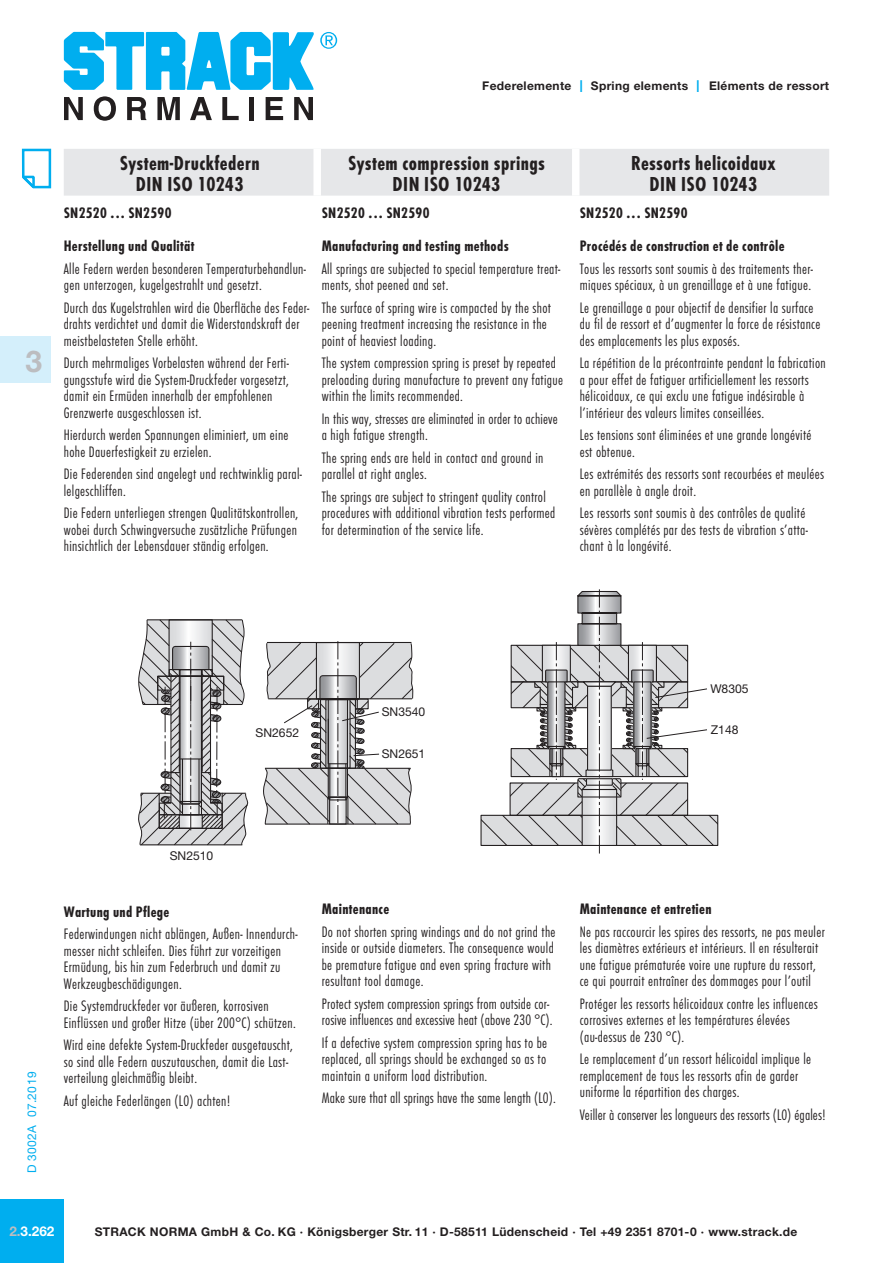
<style>
.page{position:relative;width:893px;height:1263px;background:#fff}
.page>*{position:absolute;margin:0;border:0;box-sizing:border-box;transform-origin:0 0}
.t1{font:700 30px "Helvetica Neue LT Std";color:#bcbdc0}
.t2{font:21px/21px "Futura T Bol Con";letter-spacing:.02em;color:#231f20;text-align:center}
.t3{font:15.75px/16.5px "Futura T Lig Con";letter-spacing:.02em;color:#231f20}
.t4{font:15.75px/33px "Futura T Bol Con";letter-spacing:.02em;color:#231f20}
.t5{font:700 13.5px "Helvetica Neue LT Std";color:#fff}
.t6{font:12.15px "Helvetica Neue LT Std";color:#231f20}
.t7{font:700 12px "Helvetica Neue LT Std";letter-spacing:.025em;color:#231f20}
.t8{font:12px "Helvetica Neue LT Std";letter-spacing:.03em;color:#00aeef}
.s1{font-weight:400;font-size:16.5px;color:#00aeef}
.s2{color:#bcbdc0}
</style>
<div class="page">
<svg style="left:64px;top:97px;width:19px;height:23px"></svg>
<svg style="left:94px;top:96px;width:22px;height:25px"></svg>
<svg style="left:127px;top:97px;width:19px;height:23px"></svg>
<svg style="left:157px;top:97px;width:23px;height:23px"></svg>
<svg style="left:190px;top:97px;width:22px;height:23px"></svg>
<svg style="left:222px;top:97px;width:17px;height:23px"></svg>
<div style="left:249px;top:97px;width:5px;height:23px;background:#231f20"></div>
<svg style="left:266px;top:97px;width:17px;height:23px"></svg>
<svg style="left:294px;top:97px;width:19px;height:23px"></svg>
<svg style="left:64px;top:32px;width:273px;height:58px"></svg>
<div style="left:0;top:336px;width:51px;height:47px;background:#d4effb"></div>
<div style="left:0;top:1199px;width:64px;height:64px;background:#00aeef"></div>
<svg style="left:138px;top:619px;width:111px;height:226px"></svg>
<svg style="left:263px;top:641px;width:151px;height:184px"></svg>
<svg style="left:480px;top:589px;width:239px;height:265px"></svg>
<hr style="left:582px;top:815px;width:35px;height:1px;background:#231f20">
<hr style="left:582px;top:796px;width:35px;height:1px;background:#231f20">
<div style="left:64px;top:149px;width:765px;height:47px;background:#e6e7e9"></div>
<div style="left:313px;top:149px;width:8px;height:47px;background:#fff"></div>
<div style="left:572px;top:149px;width:7px;height:47px;background:#fff"></div>
<svg style="left:21px;top:148px;width:31px;height:41px"></svg>
<p class="t7" style="left:482px;top:78px;width:348px">Federelemente <span class="s1">I</span> Spring elements <span class="s1">I</span> Eléments de ressort</p>
<h1 class="t1" style="left:26px;top:343px;width:18px">3</h1>
<h2 class="t2" style="left:120px;top:152px;width:141px">System-Druckfedern<br>DIN ISO 10243</h2>
<h2 class="t2" style="left:348px;top:152px;width:198px">System compression springs<br>DIN ISO 10243</h2>
<h2 class="t2" style="left:631px;top:152px;width:146px">Ressorts helicoidaux<br>DIN ISO 10243</h2>
<p class="t4" style="left:64px;top:196px;width:132px">SN2520 ... SN2590<br>Herstellung und Qualität</p>
<p class="t3" style="left:64px;top:260px;width:244px">Alle Federn werden besonderen Temperaturbehandlun&shy;gen unterzogen, kugelgestrahlt und gesetzt.</p>
<p class="t3" style="left:64px;top:299px;width:247px">Durch das Kugelstrahlen wird die Oberfläche des Feder&shy;drahts verdichtet und damit die Widerstandskraft der meistbelasteten Stelle erhöht.</p>
<p class="t3" style="left:64px;top:355px;width:227px">Durch mehrmaliges Vorbelasten während der Ferti&shy;gungsstufe wird die System-Druckfeder vorgesetzt, damit ein Ermüden innerhalb der empfohlenen Grenzwerte ausgeschlossen ist.</p>
<p class="t3" style="left:64px;top:427px;width:226px">Hierdurch werden Spannungen eliminiert, um eine hohe Dauerfestigkeit zu erzielen.</p>
<p class="t3" style="left:64px;top:466px;width:240px">Die Federenden sind angelegt und rechtwinklig paral&shy;lelgeschliffen.</p>
<p class="t3" style="left:64px;top:505px;width:236px;text-align:justify">Die Federn unterliegen strengen Qualitätskontrollen, wobei durch Schwingversuche zusätzliche Prüfungen hinsichtlich der Lebensdauer ständig erfolgen.</p>
<p class="t4" style="left:322px;top:196px;width:188px">SN2520 ... SN2590<br>Manufacturing and testing methods</p>
<p class="t3" style="left:322px;top:260px;width:240px">All springs are subjected to special temperature treat&shy;ments, shot peened and set.</p>
<p class="t3" style="left:322px;top:299px;width:231px">The surface of spring wire is compacted by the shot peening treatment increasing the resistance in the point of heaviest loading.</p>
<p class="t3" style="left:322px;top:355px;width:243px">The system compression spring is preset by repeated preloading during manufacture to prevent any fatigue within the limits recommended.</p>
<p class="t3" style="left:322px;top:410px;width:237px">In this way, stresses are eliminated in order to achieve a high fatigue strength.</p>
<p class="t3" style="left:322px;top:449px;width:223px">The spring ends are held in contact and ground in parallel at right angles.</p>
<p class="t3" style="left:322px;top:488px;width:235px">The springs are subject to stringent quality control procedures with additional vibration tests performed for determination of the service life.</p>
<p class="t4" style="left:580px;top:196px;width:206px">SN2520 ... SN2590<br>Procédés de construction et de contrôle</p>
<p class="t3" style="left:580px;top:260px;width:235px">Tous les ressorts sont soumis à des traitements ther&shy;miques spéciaux, à un grenaillage et à une fatigue.</p>
<p class="t3" style="left:580px;top:299px;width:242px">Le grenaillage a pour objectif de densifier la surface du fil de ressort et d’augmenter la force de résistance des emplacements les plus exposés.</p>
<p class="t3" style="left:580px;top:355px;width:248px">La répétition de la précontrainte pendant la fabrication a pour effet de fatiguer artificiellement les ressorts hélicoidaux, ce qui exclu une fatigue indésirable à l’intérieur des valeurs limites conseillées.</p>
<p class="t3" style="left:580px;top:427px;width:233px">Les tensions sont éliminées et une grande longévité est obtenue.</p>
<p class="t3" style="left:580px;top:466px;width:246px">Les extrémités des ressorts sont recourbées et meulées en parallèle à angle droit.</p>
<p class="t3" style="left:580px;top:505px;width:230px">Les ressorts sont soumis à des contrôles de qualité sévères complétés par des tests de vibration s’atta&shy;chant à la longévité.</p>
<p class="t6" style="left:256px;top:725px;width:45px">SN2652</p>
<p class="t6" style="left:382px;top:704px;width:45px">SN3540</p>
<p class="t6" style="left:382px;top:747px;width:45px">SN2651</p>
<p class="t6" style="left:710px;top:682px;width:40px">W8305</p>
<p class="t6" style="left:711px;top:722px;width:29px">Z148</p>
<p class="t8" style="left:25px;top:1173px;width:103px;rotate:-90deg">D 3002A 07.2019</p>
<p class="t6" style="left:170px;top:848px;width:45px">SN2510</p>
<p class="t4" style="left:64px;top:895px;width:107px">Wartung und Pflege</p>
<p class="t3" style="left:64px;top:926px;width:235px">Federwindungen nicht ablängen, Außen- Innendurch&shy;messer nicht schleifen. Dies führt zur vorzeitigen Ermüdung, bis hin zum Federbruch und damit zu Werkzeugbeschädigungen.</p>
<p class="t3" style="left:64px;top:998px;width:234px">Die Systemdruckfeder vor äußeren, korrosiven<br>Einflüssen und großer Hitze (über 200°C) schützen.</p>
<p class="t3" style="left:64px;top:1037px;width:231px">Wird eine defekte System-Druckfeder ausgetauscht, so sind alle Federn auszutauschen, damit die Last&shy;verteilung gleichmäßig bleibt.</p>
<p class="t3" style="left:64px;top:1093px;width:168px">Auf gleiche Federlängen (L0) achten!</p>
<p class="t4" style="left:322px;top:892px;width:69px">Maintenance</p>
<p class="t3" style="left:322px;top:923px;width:235px">Do not shorten spring windings and do not grind the inside or outside diameters. The consequence would be premature fatigue and even spring fracture with resultant tool damage.</p>
<p class="t3" style="left:322px;top:995px;width:232px">Protect system compression springs from outside cor&shy;rosive influences and excessive heat (above 230 °C).</p>
<p class="t3" style="left:322px;top:1034px;width:227px;text-align:justify">If a defective system compression spring has to be replaced, all springs should be exchanged so as to maintain a uniform load distribution.</p>
<p class="t3" style="left:322px;top:1090px;width:236px">Make sure that all springs have the same length (L0).</p>
<p class="t4" style="left:580px;top:892px;width:133px">Maintenance et entretien</p>
<p class="t3" style="left:580px;top:923px;width:247px">Ne pas raccourcir les spires des ressorts, ne pas meuler les diamètres extérieurs et intérieurs. Il en résulterait une fatigue prématurée voire une rupture du ressort, ce qui pourrait entraîner des dommages pour l’outil</p>
<p class="t3" style="left:580px;top:995px;width:240px">Protéger les ressorts hélicoidaux contre les influences corrosives externes et les températures élevées (au-dessus de 230 °C).</p>
<p class="t3" style="left:580px;top:1051px;width:233px">Le remplacement d’un ressort hélicoidal implique le remplacement de tous les ressorts afin de garder uniforme la répartition des charges.</p>
<p class="t3" style="left:580px;top:1106px;width:248px">Veiller à conserver les longueurs des ressorts (L0) égales!</p>
<p class="t5" style="left:9px;top:1222px;width:47px"><span class="s2">2.</span>3.262</p>
<p class="t7" style="left:95px;top:1224px;width:704px">STRACK NORMA GmbH &amp; Co. KG · Königsberger Str. 11 · D-58511 Lüdenscheid · Tel +49 2351 8701-0 · www.strack.de</p>
</div>
